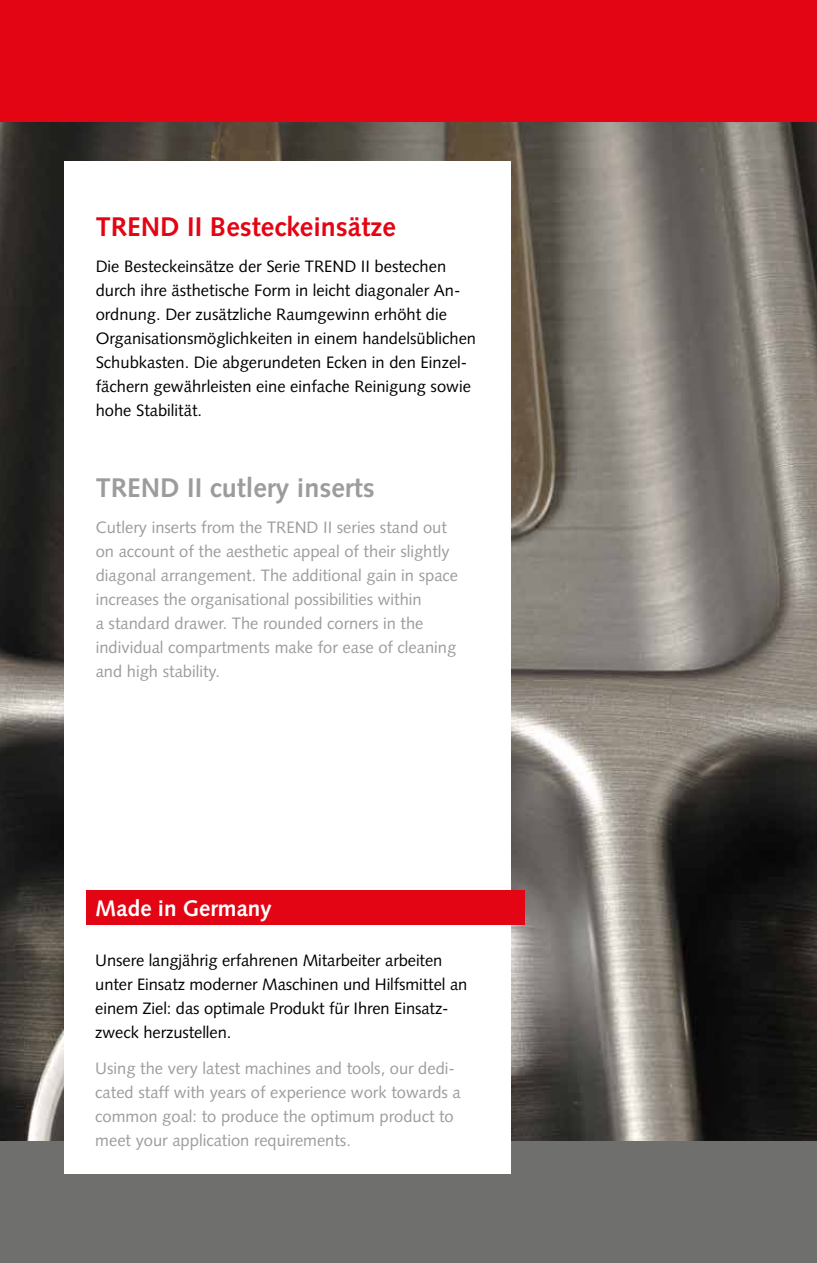
<style>
.page{position:relative;width:817px;height:1263px;background:#fff}
.page>*{position:absolute;margin:0;border:0;box-sizing:border-box;transform-origin:0 0}
.t1{font:700 27px "Syntax";color:#e30513}
.t2{font:700 27px "Syntax";color:#9d9c9c}
.t3{font:700 22.5px "Syntax";color:#fff}
.t4{font:16.5px/24px "Syntax";color:#000}
.t5{font:16.5px/24px "Syntax";color:#9d9c9c}
</style>
<div class="page">
<img style="left:1px;top:121px;width:815px;height:1021px">
<img style="left:0;top:83px;width:1px;height:1099px">
<div style="left:0;top:1142px;width:816px;height:121px;background:#6f6f6e"></div>
<div style="left:0;top:0;width:816px;height:121px;background:#e30513"></div>
<div style="left:64px;top:162px;width:446px;height:1012px;background:#fff"></div>
<div style="left:87px;top:891px;width:438px;height:34px;background:#e30513"></div>
<h1 class="t1" style="left:96px;top:211px;width:301px">TREND II Besteckeinsätze</h1>
<p class="t4" style="left:96px;top:254px;width:382px">Die Besteckeinsätze der Serie TREND II bestechen durch ihre ästhetische Form in leicht diagonaler An&shy;ordnung. Der zusätzliche Raumgewinn erhöht die Organisationsmöglichkeiten in einem handelsüblichen Schubkasten. Die abgerundeten Ecken in den Einzel&shy;fächern gewährleisten eine einfache Reinigung sowie hohe Stabilität.</p>
<h1 class="t2" style="left:96px;top:472px;width:280px">TREND II cutlery inserts</h1>
<p class="t5" style="left:96px;top:515px;width:364px">Cutlery inserts from the TREND II series stand out on account of the aesthetic appeal of their slightly diagonal arrangement. The additional gain in space increases the organisational possibilities within<br>a standard drawer. The rounded corners in the individual compartments make for ease of cleaning and high stability.</p>
<h2 class="t3" style="left:95px;top:895px;width:178px">Made in Germany</h2>
<p class="t4" style="left:95px;top:948px;width:373px">Unsere langjährig erfahrenen Mitarbeiter arbeiten unter Einsatz moderner Maschinen und Hilfsmittel an einem Ziel: das optimale Produkt für Ihren Einsatz&shy;zweck herzustellen.</p>
<p class="t5" style="left:95px;top:1056px;width:367px">Using the very latest machines and tools, our dedi&shy;cated staff with years of experience work towards a common goal: to produce the optimum product to meet your application requirements.</p>
</div>
